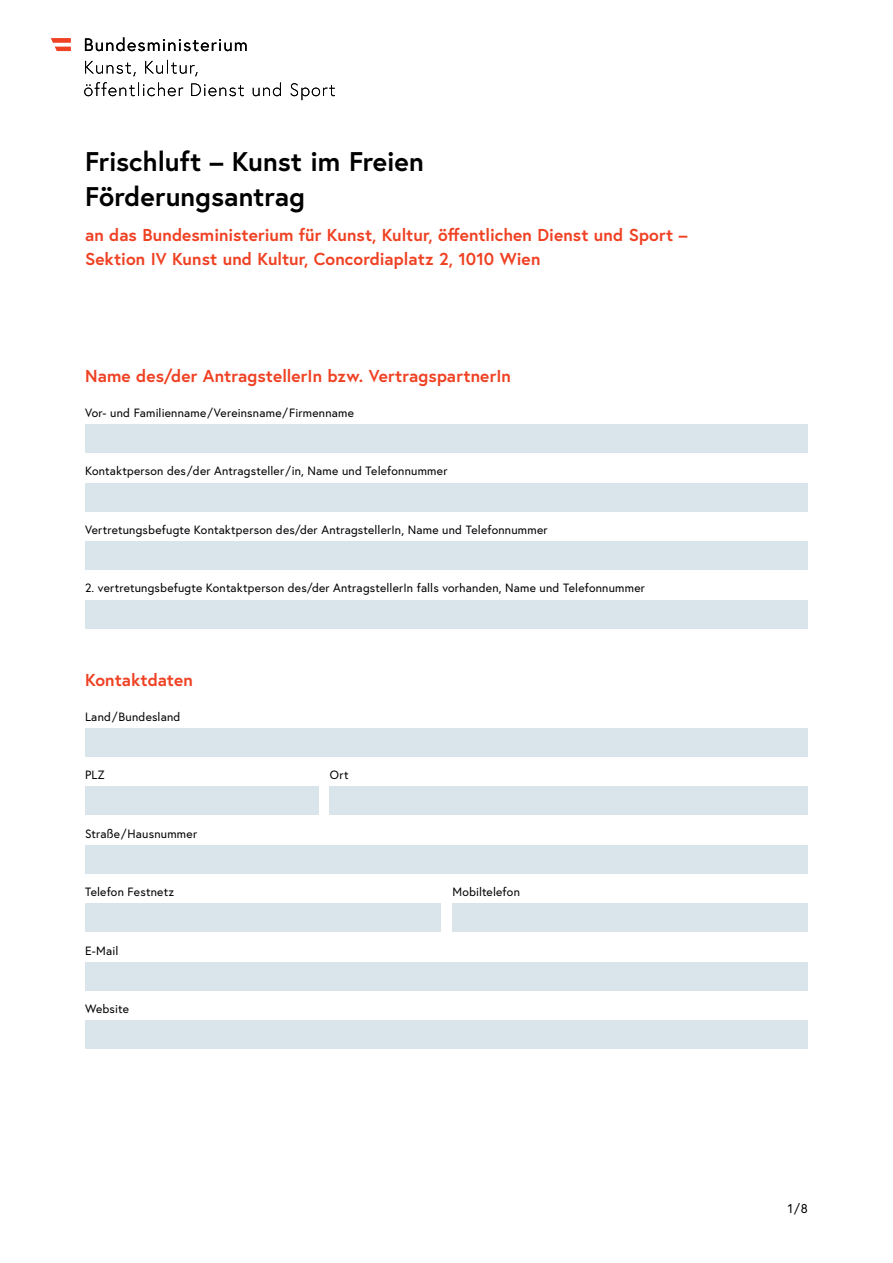
<style>
.page{position:relative;width:893px;height:1263px;background:#fff}
.page>*{position:absolute;margin:0;border:0;box-sizing:border-box;transform-origin:0 0}
.h1_ohne_Nummerierung{font:700 27px/35.1px "Europa Austria";color:#000}
.p_statt_h2_oN{font:700 17.25px/23.4px "Europa Austria";letter-spacing:.005em;color:#ef4123}
.h2_ohne_Nummerierung{font:700 17.25px "Europa Austria";letter-spacing:.005em;color:#ef4123}
.t1{font:12.75px "Europa Austria";color:#000}
.t2{font:12px "Europa Austria";letter-spacing:.015em;color:#000}
</style>
<div class="page">
<svg style="left:84px;top:82px;width:251px;height:18px"></svg>
<svg style="left:85px;top:60px;width:113px;height:16px"></svg>
<svg style="left:85px;top:37px;width:162px;height:14px"></svg>
<svg style="left:51px;top:38px;width:20px;height:13px"></svg>
<div style="left:85px;top:425px;width:723px;height:28px;background:#dae5eb"></div>
<div style="left:85px;top:728px;width:723px;height:28px;background:#dae5eb"></div>
<div style="left:85px;top:787px;width:233px;height:28px;background:#dae5eb"></div>
<div style="left:330px;top:787px;width:478px;height:28px;background:#dae5eb"></div>
<div style="left:85px;top:483px;width:723px;height:28px;background:#dae5eb"></div>
<div style="left:85px;top:845px;width:723px;height:28px;background:#dae5eb"></div>
<div style="left:85px;top:904px;width:356px;height:28px;background:#dae5eb"></div>
<div style="left:85px;top:962px;width:723px;height:28px;background:#dae5eb"></div>
<div style="left:452px;top:904px;width:356px;height:28px;background:#dae5eb"></div>
<div style="left:85px;top:1021px;width:723px;height:28px;background:#dae5eb"></div>
<div style="left:85px;top:542px;width:723px;height:28px;background:#dae5eb"></div>
<div style="left:85px;top:600px;width:723px;height:28px;background:#dae5eb"></div>
<h1 class="h1_ohne_Nummerierung" style="left:85px;top:143px;width:340px">Frischluft – Kunst im Freien<br>Förderungsantrag</h1>
<p class="p_statt_h2_oN" style="left:85px;top:223px;width:604px">an das Bundesministerium für Kunst, Kultur, öffentlichen Dienst und Sport –<br>Sektion IV Kunst und Kultur, Concordiaplatz 2, 1010 Wien</p>
<h2 class="h2_ohne_Nummerierung" style="left:85px;top:364px;width:427px">Name des/der AntragstellerIn bzw. VertragspartnerIn</h2>
<p class="t2" style="left:85px;top:405px;width:271px">Vor- und Familienname/Vereinsname/Firmenname</p>
<p class="t2" style="left:85px;top:463px;width:364px">Kontaktperson des/der Antragsteller/in, Name und Telefonnummer</p>
<p class="t2" style="left:85px;top:522px;width:464px">Vertretungsbefugte Kontaktperson des/der AntragstellerIn, Name und Telefonnummer</p>
<p class="t2" style="left:85px;top:580px;width:561px">2. vertretungsbefugte Kontaktperson des/der AntragstellerIn falls vorhanden, Name und Telefonnummer</p>
<h2 class="h2_ohne_Nummerierung" style="left:85px;top:668px;width:109px">Kontaktdaten</h2>
<p class="t2" style="left:85px;top:709px;width:97px">Land/Bundesland</p>
<p class="t2" style="left:85px;top:767px;width:21px">PLZ</p>
<p class="t2" style="left:330px;top:767px;width:20px">Ort</p>
<p class="t2" style="left:85px;top:826px;width:114px">Straße/Hausnummer</p>
<p class="t2" style="left:85px;top:884px;width:91px">Telefon Festnetz</p>
<p class="t2" style="left:85px;top:943px;width:35px">E-Mail</p>
<p class="t2" style="left:85px;top:1001px;width:46px">Website</p>
<p class="t2" style="left:452px;top:884px;width:69px">Mobiltelefon</p>
<p class="t1" style="left:788px;top:1200px;width:22px">1/8</p>
</div>
